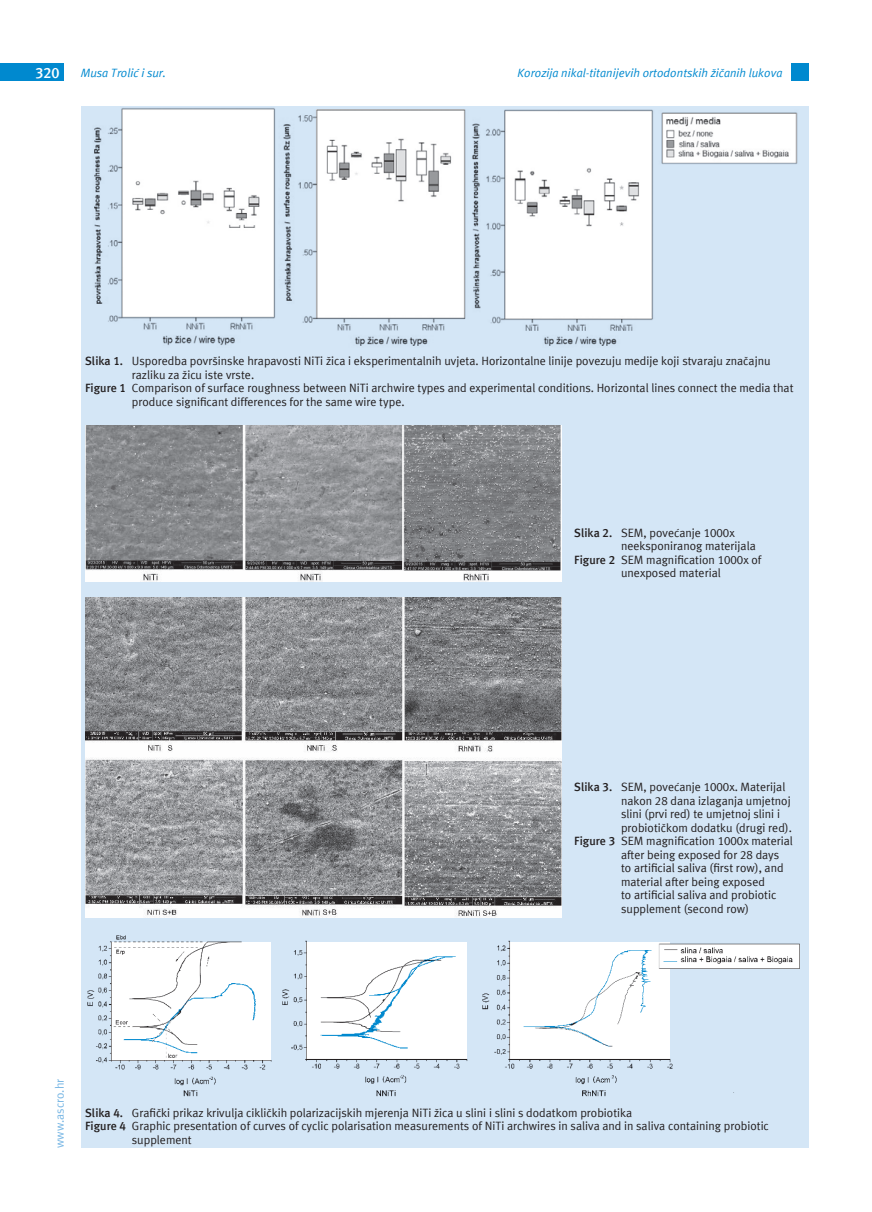
<style>
.page{position:relative;width:872px;height:1212px;background:#fff}
.page>*{position:absolute;margin:0;border:0;box-sizing:border-box;transform-origin:0 0}
.t1{font:700 15px "Meta ASC";color:#fff}
.t2{font:12px "Meta ASC";color:#231f20}
.t3{font:italic 12px "Meta ASC";color:#0089cf}
.t4{font:12px "Meta ASC";color:#77b6e4}
.s1{font-weight:700}
</style>
<div class="page">
<div style="left:791px;top:64px;width:17px;height:17px;background:#0089cf"></div>
<div style="left:0;top:64px;width:64px;height:17px;background:#0089cf"></div>
<div style="left:81px;top:106px;width:727px;height:1042px;background:#d4e6f6"></div>
<img style="left:94px;top:108px;width:704px;height:238px">
<img style="left:85px;top:426px;width:476px;height:156px">
<img style="left:85px;top:597px;width:476px;height:320px">
<img style="left:87px;top:935px;width:713px;height:162px">
<p class="t1" style="left:35px;top:64px;width:26px">320</p>
<p class="t3" style="left:81px;top:66px;width:87px">Musa Trolić i sur.</p>
<p class="t3" style="left:517px;top:66px;width:267px">Korozija nikal-titanijevih ortodontskih žičanih lukova</p>
<p class="t2" style="left:85px;top:354px;width:687px"><span class="s1">Slika 1.</span> Usporedba površinske hrapavosti NiTi žica i eksperimentalnih uvjeta. Horizontalne linije povezuju medije koji stvaraju značajnu</p>
<p class="t2" style="left:132px;top:368px;width:124px">razliku za žicu iste vrste.</p>
<p class="t2" style="left:85px;top:381px;width:710px"><span class="s1">Figure 1</span> Comparison of surface roughness between NiTi archwire types and experimental conditions. Horizontal lines connect the media that</p>
<p class="t2" style="left:132px;top:395px;width:274px">produce significant differences for the same wire type.</p>
<p class="t2" style="left:574px;top:526px;width:162px"><span class="s1">Slika 2.</span> SEM, povećanje 1000x</p>
<p class="t2" style="left:621px;top:539px;width:136px">neeksponiranog materijala</p>
<p class="t2" style="left:574px;top:553px;width:189px"><span class="s1">Figure 2</span> SEM magnification 1000x of</p>
<p class="t2" style="left:621px;top:566px;width:101px">unexposed material</p>
<p class="t2" style="left:574px;top:780px;width:213px"><span class="s1">Slika 3.</span> SEM, povećanje 1000x. Materijal</p>
<p class="t2" style="left:621px;top:794px;width:171px">nakon 28 dana izlaganja umjetnoj</p>
<p class="t2" style="left:621px;top:807px;width:160px">slini (prvi red) te umjetnoj slini i</p>
<p class="t2" style="left:621px;top:821px;width:172px">probiotičkom dodatku (drugi red).</p>
<p class="t2" style="left:574px;top:834px;width:220px"><span class="s1">Figure 3</span> SEM magnification 1000x material</p>
<p class="t2" style="left:621px;top:848px;width:160px">after being exposed for 28 days</p>
<p class="t2" style="left:621px;top:861px;width:164px">to artificial saliva (first row), and</p>
<p class="t2" style="left:621px;top:875px;width:145px">material after being exposed</p>
<p class="t2" style="left:621px;top:888px;width:157px">to artificial saliva and probiotic</p>
<p class="t2" style="left:621px;top:902px;width:130px">supplement (second row)</p>
<p class="t4" style="left:53px;top:1148px;width:71px;rotate:-90deg">www.ascro.hr</p>
<p class="t2" style="left:85px;top:1106px;width:548px"><span class="s1">Slika 4.</span> Grafički prikaz krivulja cikličkih polarizacijskih mjerenja NiTi žica u slini i slini s dodatkom probiotika</p>
<p class="t2" style="left:85px;top:1119px;width:685px"><span class="s1">Figure 4</span> Graphic presentation of curves of cyclic polarisation measurements of NiTi archwires in saliva and in saliva containing probiotic</p>
<p class="t2" style="left:132px;top:1133px;width:61px">supplement</p>
</div>
